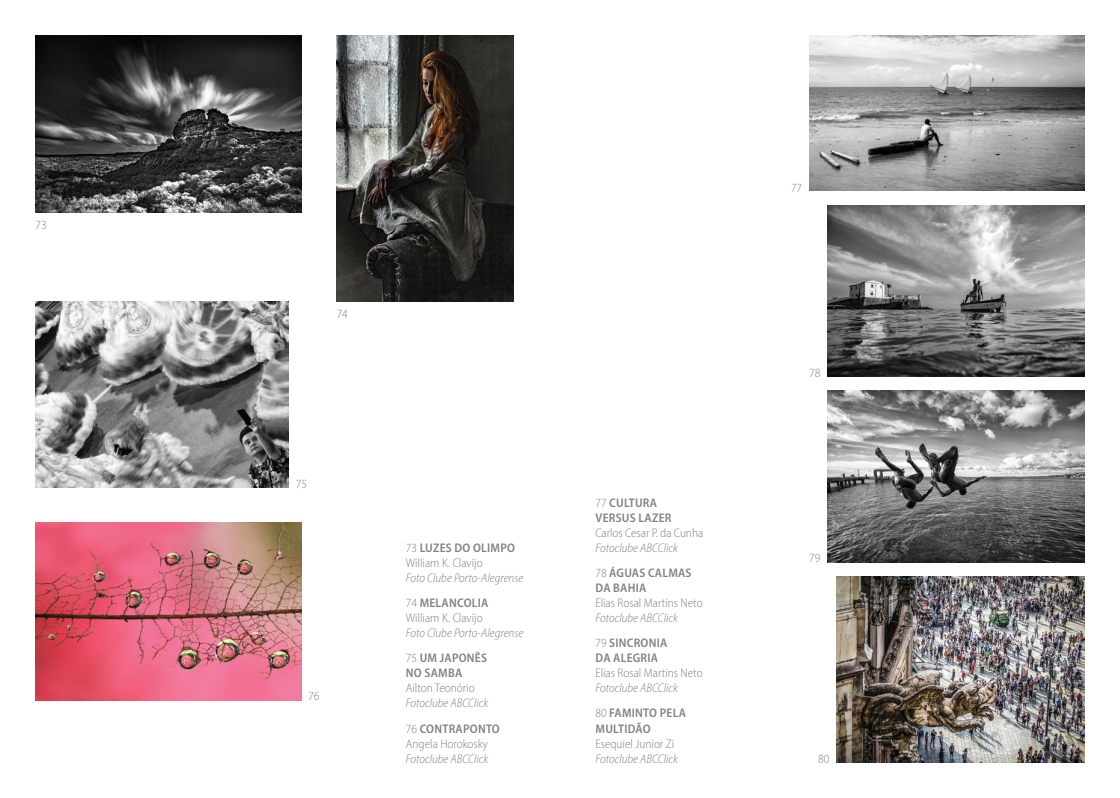
<style>
.page{position:relative;width:1120px;height:798px;background:#fff}
.page>*{position:absolute;margin:0;border:0;box-sizing:border-box;transform-origin:0 0}
.t1{font:300 semi-condensed 12.5px/15px "Myriad Pro";color:#808285}
.t2{font:italic 300 semi-condensed 12.5px "Myriad Pro";color:#808285}
.t3{font:600 semi-condensed 12.5px/15px "Myriad Pro";letter-spacing:.02em;color:#808285}
.s1{font-weight:600}
.s2{font-weight:300}
</style>
<div class="page">
<img style="left:35px;top:35px;width:266px;height:178px">
<img style="left:337px;top:35px;width:177px;height:266px">
<img style="left:35px;top:301px;width:254px;height:186px">
<img style="left:35px;top:522px;width:266px;height:178px">
<img style="left:809px;top:35px;width:275px;height:156px">
<img style="left:827px;top:205px;width:257px;height:171px">
<img style="left:827px;top:390px;width:257px;height:172px">
<img style="left:836px;top:576px;width:248px;height:186px">
<p class="t1" style="left:35px;top:217px;width:13px">73</p>
<p class="t1" style="left:337px;top:306px;width:13px">74</p>
<p class="t1" style="left:296px;top:476px;width:13px">75</p>
<p class="t1" style="left:308px;top:688px;width:13px">76</p>
<p class="t1" style="left:406px;top:540px;width:111px">73 <span class="s1">LUZES DO OLIMPO<br></span>William K. Clavijo</p>
<p class="t2" style="left:406px;top:570px;width:119px">Foto Clube Porto-Alegrense</p>
<p class="t1" style="left:406px;top:595px;width:84px">74 <span class="s1">MELANCOLIA<br></span>William K. Clavijo</p>
<p class="t2" style="left:406px;top:625px;width:119px">Foto Clube Porto-Alegrense</p>
<p class="t3" style="left:406px;top:650px;width:83px"><span class="s2">75</span> UM JAPONÊS<br>NO SAMBA</p>
<p class="t1" style="left:406px;top:680px;width:70px">Ailton Teonório</p>
<p class="t2" style="left:406px;top:695px;width:84px">Fotoclube ABCClick</p>
<p class="t1" style="left:406px;top:720px;width:96px">76 <span class="s1">CONTRAPONTO<br></span>Angela Horokosky</p>
<p class="t2" style="left:406px;top:750px;width:84px">Fotoclube ABCClick</p>
<p class="t3" style="left:595px;top:495px;width:78px"><span class="s2">77</span> CULTURA<br>VERSUS LAZER</p>
<p class="t1" style="left:595px;top:525px;width:109px">Carlos Cesar P. da Cunha</p>
<p class="t2" style="left:595px;top:540px;width:84px">Fotoclube ABCClick</p>
<p class="t3" style="left:595px;top:565px;width:98px"><span class="s2">78</span> ÁGUAS CALMAS<br>DA BAHIA</p>
<p class="t1" style="left:595px;top:595px;width:109px">Elias Rosal Martins Neto</p>
<p class="t2" style="left:595px;top:610px;width:84px">Fotoclube ABCClick</p>
<p class="t3" style="left:595px;top:635px;width:74px"><span class="s2">79</span> SINCRONIA<br>DA ALEGRIA</p>
<p class="t1" style="left:595px;top:665px;width:109px">Elias Rosal Martins Neto</p>
<p class="t2" style="left:595px;top:680px;width:84px">Fotoclube ABCClick</p>
<p class="t3" style="left:595px;top:705px;width:92px"><span class="s2">80</span> FAMINTO PELA<br>MULTIDÃO</p>
<p class="t1" style="left:595px;top:735px;width:80px">Esequiel Junior Zi</p>
<p class="t2" style="left:595px;top:750px;width:84px">Fotoclube ABCClick</p>
<p class="t1" style="left:791px;top:180px;width:13px">77</p>
<p class="t1" style="left:809px;top:364px;width:13px">78</p>
<p class="t1" style="left:809px;top:550px;width:13px">79</p>
<p class="t1" style="left:818px;top:750px;width:13px">80</p>
</div>
